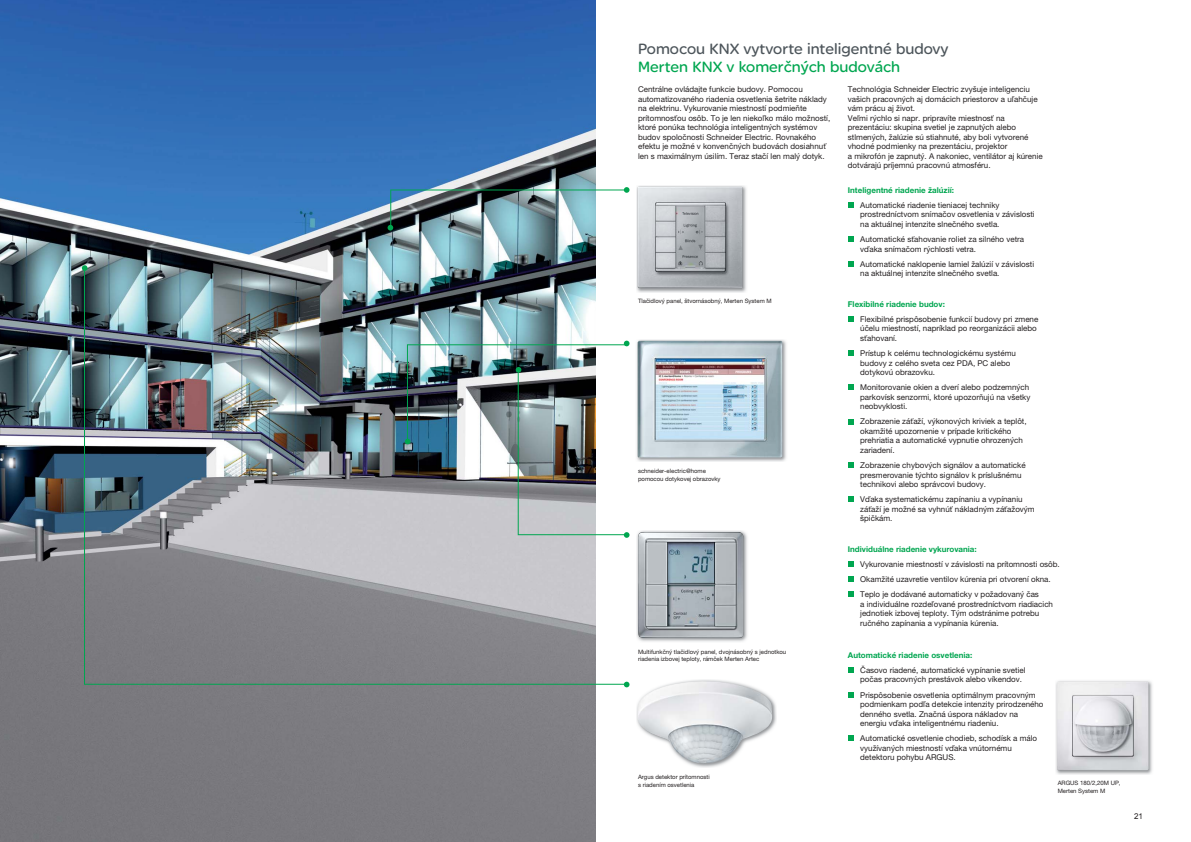
<style>
.page{position:relative;width:1191px;height:842px;background:#fff}
.page>*{position:absolute;margin:0;border:0;box-sizing:border-box;transform-origin:0 0}
.t1{font:16px "SE Optimist";color:#4d555b}
.t2{font:16px "SE Optimist";color:#00a650}
.t3{font:8px/9.5px "Helvetica Neue LT Pro";color:#231f20}
.t4{font:700 8px "Helvetica Neue LT Pro";color:#00a650}
.t5{font:8px "Arial";color:#231f20}
.t6{font:6px/7.5px "Helvetica Neue LT Pro";color:#231f20}
</style>
<div class="page">
<img style="left:0;top:0;width:595px;height:842px">
<img style="left:84px;top:268px;width:543px;height:417px">
<svg style="left:82px;top:265px;width:6px;height:6px"></svg>
<img style="left:636px;top:339px;width:150px;height:123px">
<img style="left:637px;top:341px;width:145px;height:117px">
<svg style="left:387px;top:187px;width:242px;height:44px"></svg>
<img style="left:405px;top:341px;width:224px;height:197px">
<svg style="left:848px;top:202px;width:5px;height:6px"></svg>
<svg style="left:848px;top:236px;width:5px;height:6px"></svg>
<svg style="left:848px;top:261px;width:5px;height:6px"></svg>
<svg style="left:848px;top:316px;width:5px;height:6px"></svg>
<svg style="left:848px;top:350px;width:5px;height:6px"></svg>
<svg style="left:848px;top:384px;width:5px;height:6px"></svg>
<svg style="left:848px;top:419px;width:5px;height:5px"></svg>
<svg style="left:848px;top:462px;width:5px;height:6px"></svg>
<svg style="left:848px;top:496px;width:5px;height:6px"></svg>
<svg style="left:848px;top:667px;width:5px;height:6px"></svg>
<svg style="left:848px;top:692px;width:5px;height:6px"></svg>
<svg style="left:848px;top:736px;width:5px;height:5px"></svg>
<img style="left:636px;top:185px;width:111px;height:108px">
<img style="left:637px;top:186px;width:105px;height:102px">
<img style="left:636px;top:679px;width:140px;height:89px">
<img style="left:637px;top:680px;width:135px;height:83px">
<img style="left:1056px;top:681px;width:96px;height:94px">
<img style="left:1057px;top:681px;width:91px;height:89px">
<img style="left:636px;top:530px;width:111px;height:112px">
<img style="left:638px;top:531px;width:106px;height:108px">
<svg style="left:624px;top:682px;width:5px;height:5px"></svg>
<svg style="left:848px;top:561px;width:5px;height:6px"></svg>
<svg style="left:848px;top:576px;width:5px;height:6px"></svg>
<svg style="left:848px;top:592px;width:5px;height:5px"></svg>
<h1 class="t1" style="left:638px;top:42px;width:312px">Pomocou KNX vytvorte inteligentné budovy</h1>
<h1 class="t2" style="left:638px;top:60px;width:264px">Merten KNX v komerčných budovách</h1>
<p class="t3" style="left:638px;top:86px;width:194px">Centrálne ovládajte funkcie budovy. Pomocou automatizovaného riadenia osvetlenia šetrite náklady na elektrinu. Vykurovanie miestností podmieňte prítomnosťou osôb. To je len niekoľko málo možností, ktoré ponúka technológia inteligentných systémov budov spoločnosti Schneider Electric. Rovnakého efektu je možné v konvenčných budovách dosiahnuť len s maximálnym úsilím. Teraz stačí len malý dotyk.</p>
<p class="t3" style="left:848px;top:86px;width:196px">Technológia Schneider Electric zvyšuje inteligenciu vašich pracovných aj domácich priestorov a uľahčuje vám prácu aj život.<br>Veľmi rýchlo si napr. pripravíte miestnosť na prezentáciu: skupina svetiel je zapnutých alebo stlmených, žalúzie sú stiahnuté, aby boli vytvorené vhodné podmienky na prezentáciu, projektor<br>a mikrofón je zapnutý. A nakoniec, ventilátor aj kúrenie dotvárajú príjemnú pracovnú atmosféru.</p>
<p class="t6" style="left:638px;top:298px;width:135px">Tlačidlový panel, štvornásobný, Merten System M</p>
<p class="t6" style="left:638px;top:468px;width:84px">schneider-electric@home pomocou dotykovej obrazovky</p>
<p class="t6" style="left:638px;top:648px;width:150px">Multifunkčný tlačidlový panel, dvojnásobný s jednotkou riadenia izbovej teploty, rámček Merten Artec</p>
<p class="t6" style="left:638px;top:774px;width:73px">Argus detektor prítomnosti s riadením osvetlenia</p>
<p class="t4" style="left:848px;top:187px;width:108px">Inteligentné riadenie žalúzií:</p>
<p class="t3" style="left:860px;top:201px;width:176px">Automatické riadenie tieniacej techniky prostredníctvom snímačov osvetlenia v závislosti na aktuálnej intenzite slnečného svetla.</p>
<p class="t3" style="left:860px;top:236px;width:165px">Automatické sťahovanie roliet za silného vetra vďaka snímačom rýchlosti vetra.</p>
<p class="t3" style="left:860px;top:260px;width:175px">Automatické naklopenie lamiel žalúzií v závislosti na aktuálnej intenzite slnečného svetla.</p>
<p class="t4" style="left:848px;top:301px;width:98px">Flexibilné riadenie budov:</p>
<p class="t3" style="left:860px;top:315px;width:180px">Flexibilné prispôsobenie funkcií budovy pri zmene účelu miestností, napríklad po reorganizácii alebo sťahovaní.</p>
<p class="t3" style="left:860px;top:349px;width:157px">Prístup k celému technologickému systému budovy z celého sveta cez PDA, PC alebo dotykovú obrazovku.</p>
<p class="t3" style="left:860px;top:384px;width:172px">Monitorovanie okien a dverí alebo podzemných parkovísk senzormi, ktoré upozorňujú na všetky neobvyklosti.</p>
<p class="t3" style="left:860px;top:418px;width:168px">Zobrazenie záťaží, výkonových kriviek a teplôt, okamžité upozornenie v prípade kritického prehriatia a automatické vypnutie ohrozených zariadení.</p>
<p class="t3" style="left:860px;top:461px;width:167px">Zobrazenie chybových signálov a automatické presmerovanie týchto signálov k príslušnému technikovi alebo správcovi budovy.</p>
<p class="t3" style="left:860px;top:496px;width:176px">Vďaka systematickému zapínaniu a vypínaniu záťaží je možné sa vyhnúť nákladným záťažovým špičkám.</p>
<p class="t4" style="left:848px;top:546px;width:130px">Individuálne riadenie vykurovania:</p>
<p class="t3" style="left:860px;top:557px;width:201px;line-height:15.2px">Vykurovanie miestností v závislosti na prítomnosti osôb.<br>Okamžité uzavretie ventilov kúrenia pri otvorení okna.<br>Teplo je dodávané automaticky v požadovaný čas</p>
<p class="t3" style="left:860px;top:600px;width:194px">a individuálne rozdeľované prostredníctvom riadiacich jednotiek izbovej teploty. Tým odstránime potrebu ručného zapínania a vypínania kúrenia.</p>
<p class="t4" style="left:848px;top:652px;width:126px">Automatické riadenie osvetlenia:</p>
<p class="t3" style="left:860px;top:666px;width:167px">Časovo riadené, automatické vypínanie svetiel počas pracovných prestávok alebo víkendov.</p>
<p class="t3" style="left:860px;top:691px;width:185px">Prispôsobenie osvetlenia optimálnym pracovným podmienkam podľa detekcie intenzity prirodzeného denného svetla. Značná úspora nákladov na energiu vďaka inteligentnému riadeniu.</p>
<p class="t3" style="left:860px;top:735px;width:178px">Automatické osvetlenie chodieb, schodísk a málo využívaných miestností vďaka vnútornému detektoru pohybu ARGUS.</p>
<p class="t6" style="left:1057px;top:780px;width:64px">ARGUS 180/2,20M UP,<br>Merten System M</p>
<p class="t5" style="left:1134px;top:812px;width:10px">21</p>
</div>
